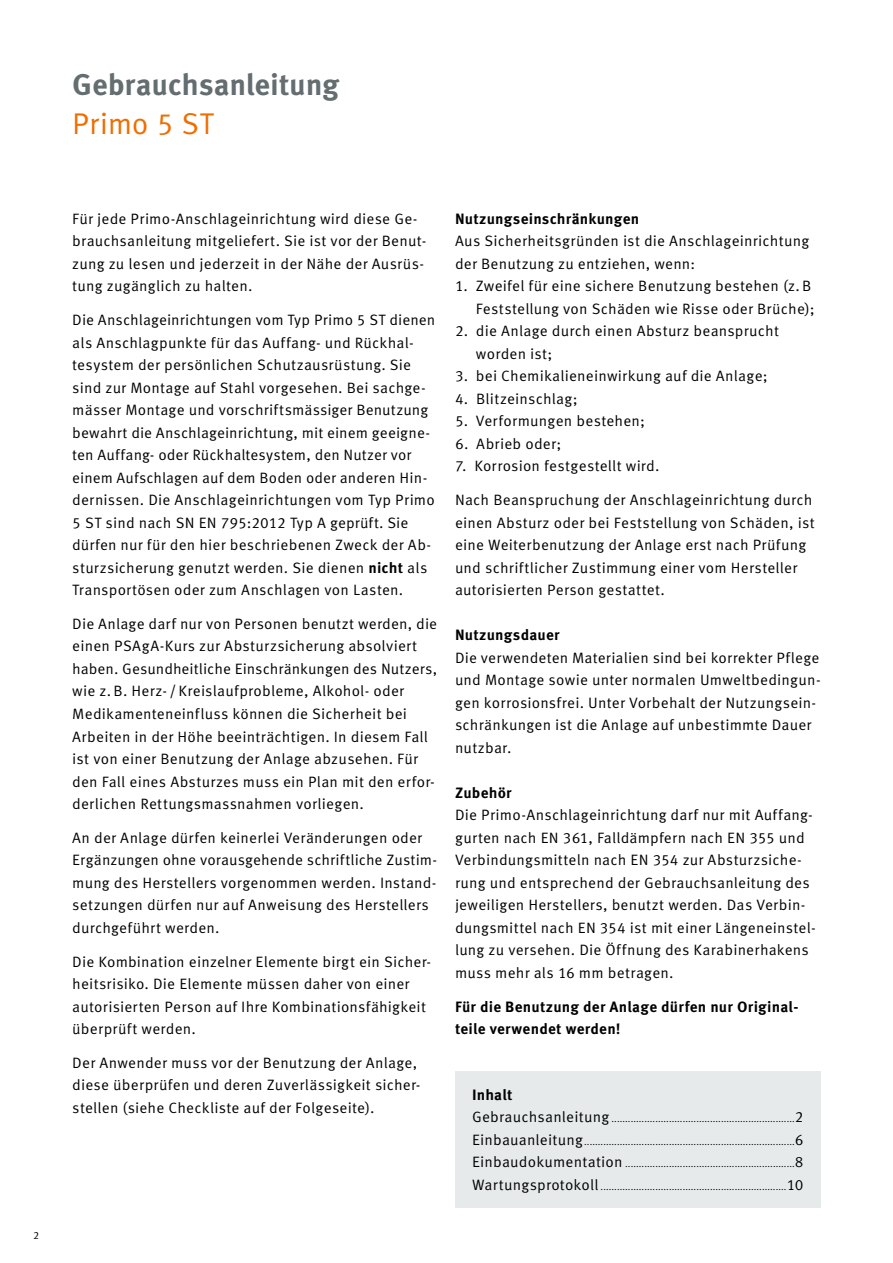
<style>
.page{position:relative;width:893px;height:1263px;background:#fff}
.page>*{position:absolute;margin:0;border:0;box-sizing:border-box;transform-origin:0 0}
.t1{font:700 30px "Meta Correspondence Pro";letter-spacing:-.01em;color:#646d6f}
.t2{font:30px "Meta Correspondence Pro";letter-spacing:.01em;color:#ef6e00}
.t3{font:15px/22.5px "Meta Correspondence Pro";letter-spacing:.01em;color:#000}
.t4{font:700 15px/22.5px "Meta Correspondence Pro";letter-spacing:.01em;color:#000}
.t5{font:10.5px "Meta Correspondence Pro";color:#000}
.s1{font-weight:700}
</style>
<div class="page">
<div style="left:455px;top:1071px;width:366px;height:137px;background:#e7eaeb"></div>
<p class="t5" style="left:33px;top:1228px;width:8px">2</p>
<h1 class="t1" style="left:72px;top:61px;width:269px">Gebrauchsanleitung</h1>
<h1 class="t2" style="left:72px;top:101px;width:143px">Primo 5 ST</h1>
<p class="t3" style="left:72px;top:207px;width:356px">Für jede Primo-Anschlageinrichtung wird diese Ge&shy;brauchsanleitung mitgeliefert. Sie ist vor der Benut&shy;zung zu lesen und jederzeit in der Nähe der Ausrüs&shy;tung zugänglich zu halten.</p>
<p class="t3" style="left:72px;top:308px;width:365px">Die Anschlageinrichtungen vom Typ Primo 5 ST dienen als Anschlagpunkte für das Auffang- und Rückhal&shy;tesystem der persönlichen Schutzausrüstung. Sie sind zur Montage auf Stahl vorgesehen. Bei sachge&shy;mässer Montage und vorschriftsmässiger Benutzung bewahrt die Anschlageinrichtung, mit einem geeigne&shy;ten Auffang- oder Rückhaltesystem, den Nutzer vor einem Aufschlagen auf dem Boden oder anderen Hin&shy;dernissen. Die Anschlageinrichtungen vom Typ Primo 5 ST sind nach SN EN 795:2012 Typ A geprüft. Sie dürfen nur für den hier beschriebenen Zweck der Ab&shy;sturzsicherung genutzt werden. Sie dienen <span class="s1">nicht</span> als Transportösen oder zum Anschlagen von Lasten.</p>
<p class="t3" style="left:72px;top:612px;width:366px">Die Anlage darf nur von Personen benutzt werden, die einen PSAgA-Kurs zur Absturzsicherung absolviert haben. Gesundheitliche Einschränkungen des Nutzers, wie z.B. Herz- / Kreislaufprobleme, Alkohol- oder Medikamenteneinfluss können die Sicherheit bei Arbeiten in der Höhe beeinträchtigen. In diesem Fall ist von einer Benutzung der Anlage abzusehen. Für den Fall eines Absturzes muss ein Plan mit den erfor&shy;derlichen Rettungsmassnahmen vorliegen.</p>
<p class="t3" style="left:72px;top:825px;width:366px">An der Anlage dürfen keinerlei Veränderungen oder Ergänzungen ohne vorausgehende schriftliche Zustim&shy;mung des Herstellers vorgenommen werden. Instand&shy;setzungen dürfen nur auf Anweisung des Herstellers durchgeführt werden.</p>
<p class="t3" style="left:72px;top:949px;width:360px">Die Kombination einzelner Elemente birgt ein Sicher&shy;heitsrisiko. Die Elemente müssen daher von einer autorisierten Person auf Ihre Kombinationsfähigkeit überprüft werden.</p>
<p class="t3" style="left:72px;top:1050px;width:350px">Der Anwender muss vor der Benutzung der Anlage, diese überprüfen und deren Zuverlässigkeit sicher&shy;stellen (siehe Checkliste auf der Folgeseite).</p>
<p class="t4" style="left:455px;top:206px;width:186px">Nutzungseinschränkungen</p>
<p class="t3" style="left:455px;top:229px;width:356px">Aus Sicherheitsgründen ist die Anschlageinrichtung der Benutzung zu entziehen, wenn:</p>
<p class="t3" style="left:455px;top:274px;width:361px;text-align:right">1. Zweifel für eine sichere Benutzung bestehen (z.B<br>Feststellung von Schäden wie Risse oder Brüche);</p>
<p class="t3" style="left:476px;top:319px;width:305px;text-indent:-21px">2. die Anlage durch einen Absturz beansprucht worden ist;</p>
<p class="t3" style="left:455px;top:364px;width:314px">3. bei Chemikalieneinwirkung auf die Anlage;</p>
<p class="t3" style="left:455px;top:387px;width:124px">4. Blitzeinschlag;</p>
<p class="t3" style="left:455px;top:409px;width:192px">5. Verformungen bestehen;</p>
<p class="t3" style="left:455px;top:432px;width:108px">6. Abrieb oder;</p>
<p class="t3" style="left:455px;top:454px;width:206px">7. Korrosion festgestellt wird.</p>
<p class="t3" style="left:455px;top:488px;width:361px">Nach Beanspruchung der Anschlageinrichtung durch einen Absturz oder bei Feststellung von Schäden, ist eine Weiterbenutzung der Anlage erst nach Prüfung und schriftlicher Zustimmung einer vom Hersteller autorisierten Person gestattet.</p>
<p class="t4" style="left:455px;top:623px;width:106px">Nutzungsdauer</p>
<p class="t3" style="left:455px;top:645px;width:367px">Die verwendeten Materialien sind bei korrekter Pflege und Montage sowie unter normalen Umweltbedingun&shy;gen korrosionsfrei. Unter Vorbehalt der Nutzungsein&shy;schränkungen ist die Anlage auf unbestimmte Dauer nutzbar.</p>
<p class="t4" style="left:455px;top:780px;width:58px">Zubehör</p>
<p class="t3" style="left:455px;top:803px;width:362px">Die Primo-Anschlageinrichtung darf nur mit Auffang&shy;gurten nach EN 361, Falldämpfern nach EN 355 und Verbindungsmitteln nach EN 354 zur Absturzsiche&shy;rung und entsprechend der Gebrauchsanleitung des jeweiligen Herstellers, benutzt werden. Das Verbin&shy;dungsmittel nach EN 354 ist mit einer Längeneinstel&shy;lung zu versehen. Die Öffnung des Karabinerhakens muss mehr als 16 mm betragen.</p>
<p class="t4" style="left:455px;top:994px;width:345px">Für die Benutzung der Anlage dürfen nur Original&shy;teile verwendet werden!</p>
<p class="t4" style="left:472px;top:1082px;width:42px">Inhalt</p>
<p class="t3" style="left:472px;top:1105px;width:139px">Gebrauchsanleitung</p>
<p class="t3" style="left:795px;top:1105px;width:10px">2</p>
<p class="t3" style="left:472px;top:1127px;width:112px">Einbauanleitung</p>
<p class="t3" style="left:795px;top:1127px;width:10px">6</p>
<p class="t3" style="left:472px;top:1150px;width:152px">Einbaudokumentation</p>
<p class="t3" style="left:795px;top:1150px;width:10px">8</p>
<p class="t3" style="left:472px;top:1172px;width:128px">Wartungsprotokoll</p>
<p class="t3" style="left:787px;top:1172px;width:18px">10</p>
</div>
